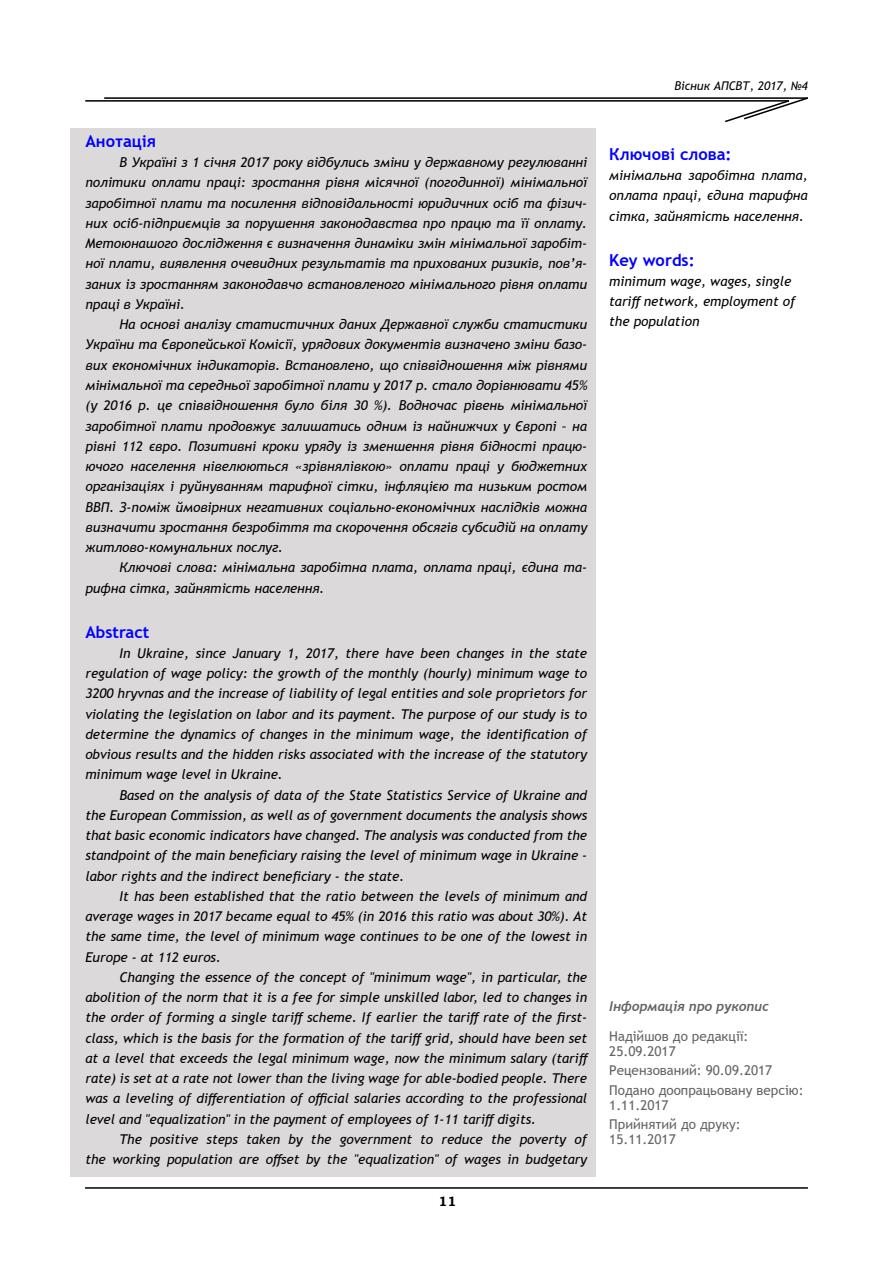
<style>
.page{position:relative;width:893px;height:1263px;background:#fff}
.page>*{position:absolute;margin:0;border:0;box-sizing:border-box;transform-origin:0 0}
.t1{font:700 16.5px "Trebuchet MS";color:#00f}
.t2{font:italic 13.5px/20.2px "Trebuchet MS";color:#000;text-align:justify}
.t3{font:13.5px/19.4px "Trebuchet MS";color:#636466}
.t4{font:italic 700 13.5px "Trebuchet";color:#636466}
.t5{font:700 13.5px "Bookman Old Style";color:#000}
.t6{font:italic 12px "Trebuchet MS";color:#000}
</style>
<div class="page">
<hr style="left:85px;top:1187px;width:723px;height:2px;background:#000">
<hr style="left:104px;top:97px;width:704px;height:2px;background:#000">
<hr style="left:85px;top:100px;width:704px;height:2px;background:#000">
<svg style="left:723px;top:97px;width:85px;height:26px"></svg>
<div style="left:71px;top:128px;width:525px;height:1049px;background:#dbd9d9"></div>
<p class="t1" style="left:85px;top:131px;width:72px">Анотація</p>
<p class="t2" style="left:85px;top:152px;width:503px;text-indent:34px">В Україні з 1 січня 2017 року відбулись зміни у державному регулюванні політики оплати праці: зростання рівня місячної (погодинної) мінімальної заробітної плати та посилення відповідальності юридичних осіб та фізич&shy;них осіб-підприємців за порушення законодавства про працю та її оплату.<br>Метоюнашого дослідження є визначення динаміки змін мінімальної заробіт&shy;ної плати, виявлення очевидних результатів та прихованих ризиків, пов’я&shy;заних із зростанням законодавчо встановленого мінімального рівня оплати праці в Україні.</p>
<p class="t2" style="left:85px;top:314px;width:503px;text-indent:34px">На основі аналізу статистичних даних Державної служби статистики України та Європейської Комісії, урядових документів визначено зміни базо&shy;вих економічних індикаторів. Встановлено, що співвідношення між рівнями мінімальної та середньої заробітної плати у 2017 р. стало дорівнювати 45% (у 2016 р. це співвідношення було біля 30 %). Водночас рівень мінімальної заробітної плати продовжує залишатись одним із найнижчих у Європі – на рівні 112 євро. Позитивні кроки уряду із зменшення рівня бідності працю&shy;ючого населення нівелюються «зрівнялівкою» оплати праці у бюджетних організаціях і руйнуванням тарифної сітки, інфляцією та низьким ростом ВВП. З-поміж ймовірних негативних соціально-економічних наслідків можна визначити зростання безробіття та скорочення обсягів субсидій на оплату житлово-комунальних послуг.</p>
<p class="t2" style="left:85px;top:557px;width:503px;text-indent:34px">Ключові слова: мінімальна заробітна плата, оплата праці, єдина та&shy;рифна сітка, зайнятість населення.</p>
<p class="t1" style="left:85px;top:621px;width:66px">Abstract</p>
<p class="t2" style="left:85px;top:643px;width:503px;text-indent:34px">In Ukraine, since January 1, 2017, there have been changes in the state regulation of wage policy: the growth of the monthly (hourly) minimum wage to 3200 hryvnas and the increase of liability of legal entities and sole proprietors for violating the legislation on labor and its payment. The purpose of our study is to determine the dynamics of changes in the minimum wage, the identification of obvious results and the hidden risks associated with the increase of the statutory minimum wage level in Ukraine.</p>
<p class="t2" style="left:85px;top:785px;width:503px;text-indent:34px">Based on the analysis of data of the State Statistics Service of Ukraine and the European Commission, as well as of government documents the analysis shows that basic economic indicators have changed. The analysis was conducted from the standpoint of the main beneficiary raising the level of minimum wage in Ukraine - labor rights and the indirect beneficiary - the state.</p>
<p class="t2" style="left:85px;top:886px;width:503px;text-indent:34px">It has been established that the ratio between the levels of minimum and average wages in 2017 became equal to 45% (in 2016 this ratio was about 30%). At the same time, the level of minimum wage continues to be one of the lowest in Europe - at 112 euros.</p>
<p class="t2" style="left:85px;top:967px;width:506px;text-align:left;text-indent:34px">Changing the essence of the concept of "minimum wage", in particular, the abolition of the norm that it is a fee for simple unskilled labor, led to changes in the order of forming a single tariff scheme. If earlier the tariff rate of the first&shy;class, which is the basis for the formation of the tariff grid, should have been set at a level that exceeds the legal minimum wage, now the minimum salary (tariff rate) is set at a rate not lower than the living wage for able-bodied people. There was a leveling of differentiation of official salaries according to the professional level and "equalization" in the payment of employees of 1-11 tariff digits.</p>
<p class="t2" style="left:85px;top:1129px;width:503px;text-align:right">The positive steps taken by the government to reduce the poverty of<br>the working population are offset by the "equalization" of wages in budgetary</p>
<p class="t5" style="left:439px;top:1191px;width:19px">11</p>
<p class="t6" style="left:674px;top:78px;width:135px">Вісник АПСВТ, 2017, №4</p>
<p class="t1" style="left:609px;top:144px;width:124px">Ключові слова:</p>
<p class="t2" style="left:609px;top:165px;width:200px">мінімальна заробітна плата, оплата праці, єдина тарифна сітка, зайнятість населення.</p>
<p class="t1" style="left:609px;top:249px;width:87px">Key words:</p>
<p class="t2" style="left:609px;top:271px;width:188px;text-align:left">minimum wage, wages, single tariff network, employment of the population</p>
<p class="t4" style="left:609px;top:998px;width:161px">Інформація про рукопис</p>
<p class="t3" style="left:609px;top:1029px;width:141px;line-height:14.9px">Надійшов до редакції:<br>25.09.2017</p>
<p class="t3" style="left:609px;top:1061px;width:196px">Рецензований: 90.09.2017<br>Подано доопрацьовану версію:</p>
<p class="t3" style="left:609px;top:1095px;width:133px">1.11.2017<br>Прийнятий до друку:</p>
<p class="t3" style="left:609px;top:1129px;width:68px">15.11.2017</p>
</div>
